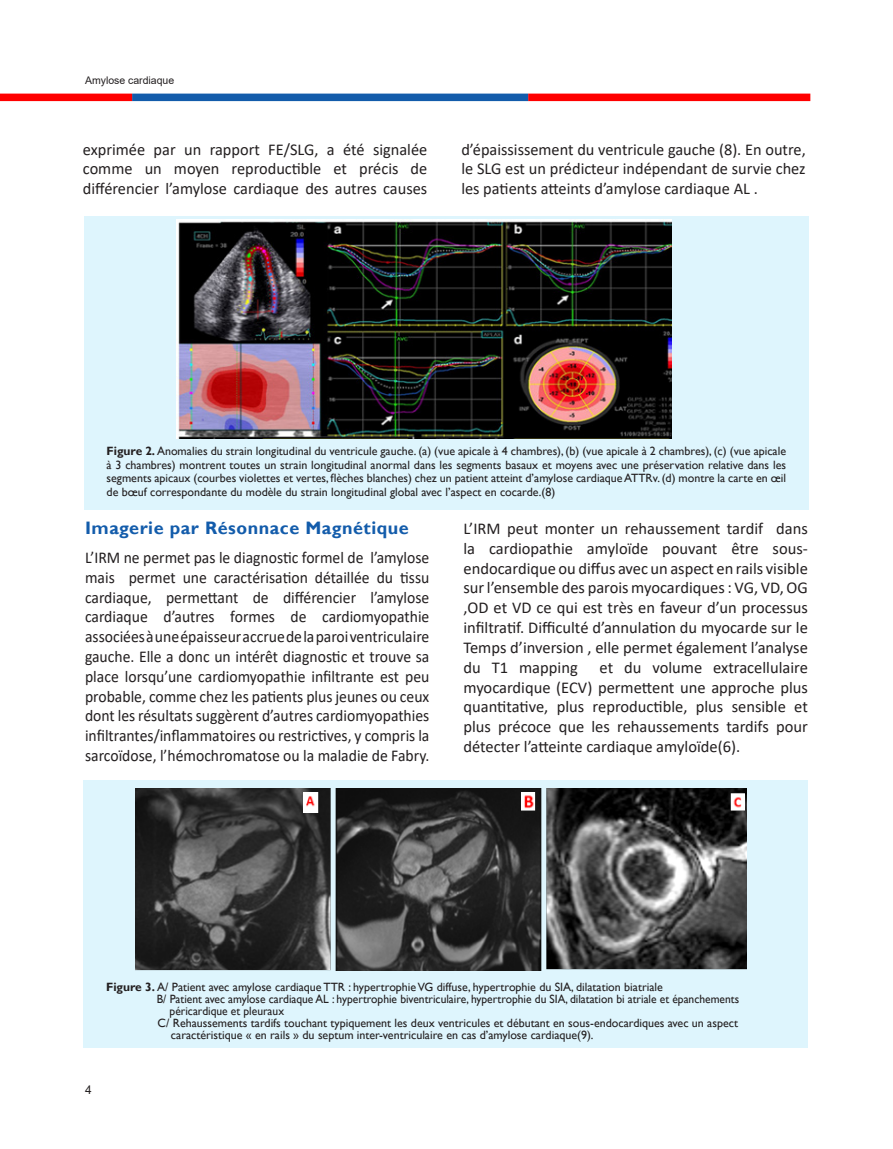
<style>
.page{position:relative;width:893px;height:1149px;background:#fff}
.page>*{position:absolute;margin:0;border:0;box-sizing:border-box;transform-origin:0 0}
.Body_Text{font:700 18px "Gill Sans";letter-spacing:.03em;color:#135cab}
.t1{font:16.5px/19.8px "Calibri";color:#231f20;text-align:justify}
.t2{font:16.5px/19.8px "Calibri";color:#231f20;text-align:justify;scale:.95 1}
.t3{font:12px/13.5px "Gill Sans";color:#231f20;text-align:justify}
.t4{font:12px "Gill Sans";color:#231f20;scale:.96 1}
.t5{font:12px "Arial";color:#231f20}
.t6{font:10.5px "Arial";color:#231f20}
.s1{font-weight:700}
</style>
<div class="page">
<div style="left:528px;top:94px;width:282px;height:7px;background:#f00"></div>
<div style="left:132px;top:94px;width:396px;height:7px;background:#135cab"></div>
<div style="left:0;top:94px;width:132px;height:7px;background:#f00"></div>
<div style="left:84px;top:779px;width:724px;height:268px;background:#def5fd"></div>
<div style="left:84px;top:216px;width:725px;height:293px;background:#def5fd"></div>
<img style="left:177px;top:219px;width:495px;height:219px">
<img style="left:135px;top:788px;width:612px;height:181px">
<img style="left:304px;top:792px;width:440px;height:20px">
<p class="t6" style="left:85px;top:73px;width:91px">Amylose cardiaque</p>
<p class="t1" style="left:83px;top:139px;width:346px">exprimée par un rapport FE/SLG, a été signalée comme un moyen reproductible et précis de différencier l’amylose cardiaque des autres causes</p>
<p class="t1" style="left:461px;top:139px;width:346px">d’épaississement du ventricule gauche (8). En outre, le SLG est un prédicteur indépendant de survie chez les patients atteints d’amylose cardiaque AL .</p>
<p class="t3" style="left:107px;top:444px;width:681px"><span class="s1">Figure 2.</span> Anomalies du strain longitudinal du ventricule gauche. (a) (vue apicale à 4 chambres), (b) (vue apicale à 2 chambres), (c) (vue apicale à 3 chambres) montrent toutes un strain longitudinal anormal dans les segments basaux et moyens avec une préservation relative dans les segments apicaux (courbes violettes et vertes, flèches blanches) chez un patient atteint d’amylose cardiaque ATTRv. (d) montre la carte en œil de bœuf correspondante du modèle du strain longitudinal global avec l’aspect en cocarde.(8)</p>
<p class="Body_Text" style="left:85px;top:517px;width:325px">Imagerie par Résonnace Magnétique</p>
<p class="t2" style="left:85px;top:547px;width:364px">L’IRM ne permet pas le diagnostic formel de l’amylose mais permet une caractérisation détaillée du tissu cardiaque, permettant de différencier l’amylose cardiaque d’autres formes de cardiomyopathie associées à une épaisseur accrue de la paroi ventriculaire gauche. Elle a donc un intérêt diagnostic et trouve sa place lorsqu’une cardiomyopathie infiltrante est peu probable, comme chez les patients plus jeunes ou ceux dont les résultats suggèrent d’autres cardiomyopathies infiltrantes/inflammatoires ou restrictives, y compris la sarcoïdose, l’hémochromatose ou la maladie de Fabry.</p>
<p class="t1" style="left:463px;top:518px;width:346px">L’IRM peut monter un rehaussement tardif dans la cardiopathie amyloïde pouvant être sous&shy;endocardique ou diffus avec un aspect en rails visible sur l’ensemble des parois myocardiques : VG, VD, OG ,OD et VD ce qui est très en faveur d’un processus infiltratif. Difficulté d’annulation du myocarde sur le Temps d’inversion , elle permet également l’analyse du T1 mapping</p>
<p class="t1" style="left:463px;top:656px;width:346px;text-indent:136px">et du volume extracellulaire myocardique (ECV) permettent une approche plus quantitative, plus reproductible, plus sensible et plus précoce que les rehaussements tardifs pour détecter l’atteinte cardiaque amyloïde(6).</p>
<p class="t3" style="left:106px;top:980px;width:558px"><span class="s1">Figure 3.</span> A/ Patient avec amylose cardiaque TTR : hypertrophie VG diffuse, hypertrophie du SIA, dilatation biatriale</p>
<p class="t4" style="left:157px;top:991px;width:608px">B/ Patient avec amylose cardiaque AL : hypertrophie biventriculaire, hypertrophie du SIA, dilatation bi atriale et épanchements</p>
<p class="t4" style="left:170px;top:1003px;width:121px">péricardique et pleuraux</p>
<p class="t3" style="left:158px;top:1016px;width:582px">C/ Rehaussements tardifs touchant typiquement les deux ventricules et débutant en sous-endocardiques avec un aspect</p>
<p class="t3" style="left:171px;top:1028px;width:424px">caractéristique « en rails » du septum inter-ventriculaire en cas d’amylose cardiaque(9).</p>
<p class="t5" style="left:85px;top:1081px;width:8px">4</p>
</div>
